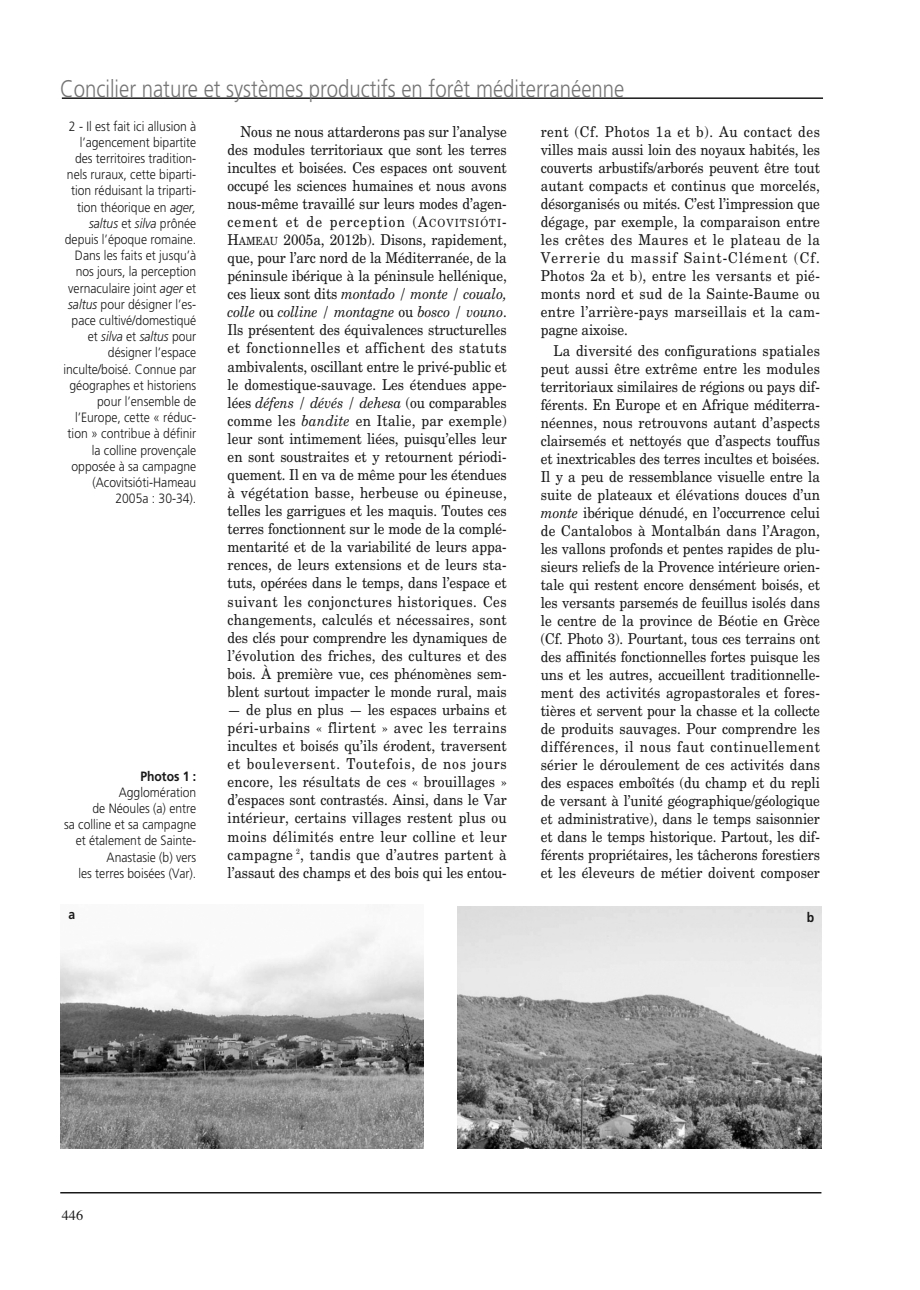
<style>
.page{position:relative;width:920px;height:1290px;background:#fff}
.page>*{position:absolute;margin:0;border:0;box-sizing:border-box;transform-origin:0 0}
.t1{font:300 24px "Frutiger";color:#757575;scale:.85 1}
.t2{font:15px/18px "New Century Schlbk";color:#191919;text-align:justify;scale:.9 1}
.t3{font:14.25px "Times";color:#191919}
.t4{font:300 13.5px/16.2px "Frutiger";color:#191919;text-align:right;scale:.9 1}
.t5{font:700 13.5px "Frutiger";color:#191919;scale:.9 1}
.s1{font-style:italic}
.s2{font-size:11.25px}
</style>
<div class="page">
<hr style="left:60px;top:1192px;width:761px;height:1px;background:#191919">
<hr style="left:62px;top:97px;width:761px;height:2px;background:#191919">
<img style="left:60px;top:929px;width:364px;height:220px">
<img style="left:457px;top:906px;width:364px;height:243px">
<h1 class="t1" style="left:60px;top:75px;width:665px">Concilier nature et systèmes productifs en forêt méditerranéenne</h1>
<p class="t4" style="left:63px;top:118px;width:149px">2 - Il est fait ici allusion à l’agencement bipartite des territoires tradition&shy;nels ruraux, cette biparti&shy;tion réduisant la triparti&shy;tion théorique en <span class="s1">ager, saltus</span> et <span class="s1">silva</span> prônée depuis l’époque romaine.<br>Dans les faits et jusqu’à nos jours, la perception vernaculaire joint <span class="s1">ager</span> et <span class="s1">saltus</span> pour désigner l’es&shy;pace cultivé/domestiqué et <span class="s1">silva</span> et <span class="s1">saltus</span> pour désigner l’espace inculte/boisé. Connue par géographes et historiens pour l’ensemble de l’Europe, cette « réduc&shy;tion » contribue à définir la colline provençale opposée à sa campagne (Acovitsióti-Hameau<br>2005a : 30-34).</p>
<p class="t2" style="left:228px;top:122px;width:312px;text-indent:13px">Nous ne nous attarderons pas sur l’analyse des modules territoriaux que sont les terres incultes et boisées. Ces espaces ont souvent occupé les sciences humaines et nous avons nous-même travaillé sur leurs modes d’agen&shy;cement et de perception (A<span class="s2">COVITSIÓTI</span>-H<span class="s2">AMEAU</span> 2005a, 2012b). Disons, rapidement, que, pour l’arc nord de la Méditerranée, de la péninsule ibérique à la péninsule hellénique, ces lieux sont dits <span class="s1">montado / monte / coualo, colle</span> ou <span class="s1">colline / montagne</span> ou <span class="s1">bosco / vouno</span>.<br>Ils présentent des équivalences structurelles et fonctionnelles et affichent des statuts ambivalents, oscillant entre le privé-public et le domestique-sauvage. Les étendues appe&shy;lées <span class="s1">défens / dévés / dehesa</span> (ou comparables comme les <span class="s1">bandite</span> en Italie, par exemple) leur sont intimement liées, puisqu’elles leur en sont soustraites et y retournent périodi&shy;quement. Il en va de même pour les étendues à végétation basse, herbeuse ou épineuse, telles les garrigues et les maquis. Toutes ces terres fonctionnent sur le mode de la complé&shy;mentarité et de la variabilité de leurs appa&shy;rences, de leurs extensions et de leurs sta&shy;tuts, opérées dans le temps, dans l’espace et suivant les conjonctures historiques. Ces changements, calculés et nécessaires, sont des clés pour comprendre les dynamiques de l’évolution des friches, des cultures et des bois. À première vue, ces phénomènes sem&shy;blent surtout impacter le monde rural, mais</p>
<p class="t2" style="left:228px;top:700px;width:312px">— de plus en plus — les espaces urbains et péri-urbains « flirtent » avec les terrains incultes et boisés qu’ils érodent, traversent et bouleversent. Toutefois, de nos jours encore, les résultats de ces « brouillages » d’espaces sont contrastés. Ainsi, dans le Var intérieur, certains villages restent plus ou moins délimités entre leur colline et leur campagne <sup>2</sup>, tandis que d’autres partent à l’assaut des champs et des bois qui les entou-</p>
<p class="t2" style="left:541px;top:122px;width:312px">rent (Cf. Photos 1a et b). Au contact des villes mais aussi loin des noyaux habités, les couverts arbustifs/arborés peuvent être tout autant compacts et continus que morcelés, désorganisés ou mités. C’est l’impression que dégage, par exemple, la comparaison entre les crêtes des Maures et le plateau de la Verrerie du massif Saint-Clément (Cf.<br>Photos 2a et b), entre les versants et pié&shy;monts nord et sud de la Sainte-Baume ou entre l’arrière-pays marseillais et la cam&shy;pagne aixoise.</p>
<p class="t2" style="left:541px;top:342px;width:312px;text-indent:13px">La diversité des configurations spatiales peut aussi être extrême entre les modules territoriaux similaires de régions ou pays dif&shy;férents. En Europe et en Afrique méditerra&shy;néennes, nous retrouvons autant d’aspects clairsemés et nettoyés que d’aspects touffus et inextricables des terres incultes et boisées.<br>Il y a peu de ressemblance visuelle entre la suite de plateaux et élévations douces d’un <span class="s1">monte</span> ibérique dénudé, en l’occurrence celui de Cantalobos à Montalbán dans l’Aragon, les vallons profonds et pentes rapides de plu&shy;sieurs reliefs de la Provence intérieure orien&shy;tale qui restent encore densément boisés, et les versants parsemés de feuillus isolés dans le centre de la province de Béotie en Grèce (Cf. Photo 3). Pourtant, tous ces terrains ont des affinités fonctionnelles fortes puisque les uns et les autres, accueillent traditionnelle&shy;ment des activités agropastorales et fores&shy;tières et servent pour la chasse et la collecte de produits sauvages. Pour comprendre les différences, il nous faut continuellement sérier le déroulement de ces activités dans des espaces emboîtés (du champ et du repli de versant à l’unité géographique/géologique et administrative), dans le temps saisonnier et dans le temps historique. Partout, les dif&shy;férents propriétaires, les tâcherons forestiers et les éleveurs de métier doivent composer</p>
<p class="t5" style="left:140px;top:768px;width:64px">Photos 1 :</p>
<p class="t4" style="left:64px;top:784px;width:148px">Agglomération<br>de Néoules (a) entre<br>sa colline et sa campagne et étalement de Sainte-<br>Anastasie (b) vers<br>les terres boisées (Var).</p>
<p class="t5" style="left:68px;top:906px;width:9px">a</p>
<p class="t5" style="left:807px;top:910px;width:10px">b</p>
<p class="t3" style="left:62px;top:1202px;width:23px">446</p>
</div>
